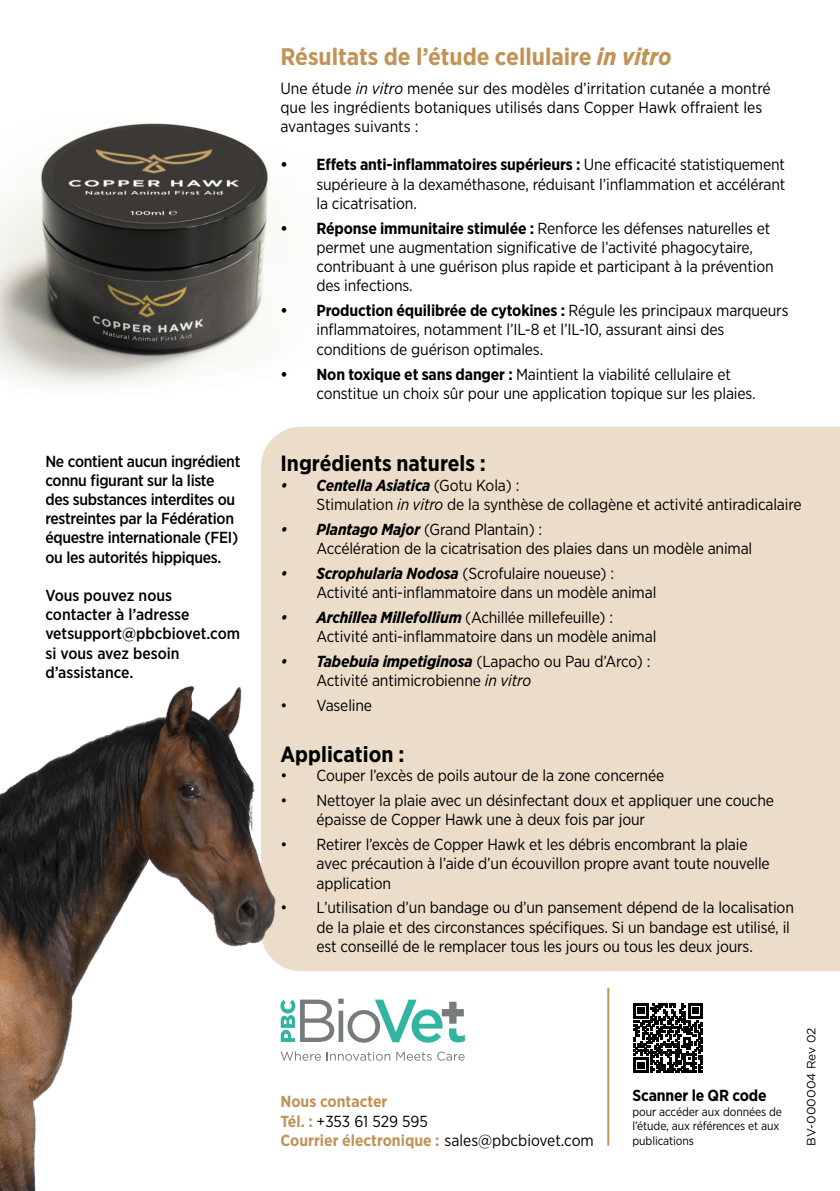
<style>
.page{position:relative;width:840px;height:1191px;background:#fff}
.page>*{position:absolute;margin:0;border:0;box-sizing:border-box;transform-origin:0 0}
.t1{font:700 24px "Gotham Narrow";color:#c19356}
.t2{font:700 22px "Gotham Narrow";color:#000}
.t3{font:16px/19.2px "Gotham Narrow";letter-spacing:-.01em;color:#000}
.t4{font:500 16px/19.2px "Gotham Narrow";letter-spacing:-.02em;color:#000}
.t5{font:500 16px/19.2px "Gotham Narrow";color:#000}
.t6{font:700 16px/19.2px "Gotham Narrow";color:#c19356}
.t7{font:700 16px "Gotham Narrow";letter-spacing:-.01em;color:#000}
.t8{font:12px/14.4px "Gotham Narrow";letter-spacing:-.01em;color:#000}
.t9{font:12px "Gotham";color:#000}
.s1{font-style:italic}
.s2{font-weight:700}
.s3{font-weight:700;font-style:italic}
.s4{font-weight:400;color:#000}
</style>
<div class="page">
<div style="left:261px;top:427px;width:578px;height:544px;background:#ebddca"></div>
<svg style="left:306px;top:1051px;width:84px;height:9px"></svg>
<svg style="left:396px;top:1051px;width:35px;height:9px"></svg>
<svg style="left:437px;top:1051px;width:27px;height:9px"></svg>
<svg style="left:306px;top:998px;width:158px;height:44px"></svg>
<img style="left:0;top:675px;width:306px;height:516px">
<img style="left:0;top:123px;width:268px;height:264px">
<hr style="left:607px;top:987px;width:2px;height:158px;background:#c19356">
<svg style="left:633px;top:1003px;width:69px;height:69px"></svg>
<p class="t4" style="left:45px;top:451px;width:196px">Ne contient aucun ingrédient connu figurant sur la liste des substances interdites ou restreintes par la Fédération équestre internationale (FEI) ou les autorités hippiques.</p>
<p class="t5" style="left:45px;top:585px;width:196px">Vous pouvez nous contacter à l’adresse vetsupport@pbcbiovet.com si vous avez besoin d’assistance.</p>
<p class="t1" style="left:280px;top:41px;width:392px">Résultats de l’étude cellulaire <span class="s1">in vitro</span></p>
<p class="t3" style="left:280px;top:78px;width:491px">Une étude <span class="s1">in vitro</span> menée sur des modèles d’irritation cutanée a montré que les ingrédients botaniques utilisés dans Copper Hawk offraient les avantages suivants :</p>
<p class="t3" style="left:316px;top:155px;width:470px;text-align:justify;text-indent:-36px"><span class="s2">• Effets anti-inflammatoires supérieurs :</span> Une efficacité statistiquement supérieure à la dexaméthasone, réduisant l’inflammation et accélérant la cicatrisation.</p>
<p class="t3" style="left:316px;top:218px;width:458px;text-indent:-36px"><span class="s2">• Réponse immunitaire stimulée :</span> Renforce les défenses naturelles et permet une augmentation significative de l’activité phagocytaire, contribuant à une guérison plus rapide et participant à la prévention des infections.</p>
<p class="t3" style="left:316px;top:301px;width:473px;text-indent:-36px"><span class="s2">• Production équilibrée de cytokines :</span> Régule les principaux marqueurs inflammatoires, notamment l’IL-8 et l’IL-10, assurant ainsi des conditions de guérison optimales.</p>
<p class="t3" style="left:316px;top:364px;width:440px;text-indent:-36px"><span class="s2">• Non toxique et sans danger :</span> Maintient la viabilité cellulaire et constitue un choix sûr pour une application topique sur les plaies.</p>
<p class="t2" style="left:280px;top:449px;width:207px">Ingrédients naturels :</p>
<p class="t3" style="left:316px;top:475px;width:486px;text-indent:-36px"><span class="s3">• Centella Asiatica</span> (Gotu Kola) :<br>Stimulation <span class="s1">in vitro</span> de la synthèse de collagène et activité antiradicalaire</p>
<p class="t3" style="left:316px;top:519px;width:437px;text-indent:-36px"><span class="s3">• Plantago Major</span> (Grand Plantain) :<br>Accélération de la cicatrisation des plaies dans un modèle animal</p>
<p class="t3" style="left:316px;top:563px;width:341px;text-indent:-36px"><span class="s3">• Scrophularia Nodosa</span> (Scrofulaire noueuse) :<br>Activité anti-inflammatoire dans un modèle animal</p>
<p class="t3" style="left:316px;top:607px;width:341px;text-indent:-36px"><span class="s3">• Archillea Millefollium</span> (Achillée millefeuille) :<br>Activité anti-inflammatoire dans un modèle animal</p>
<p class="t3" style="left:316px;top:651px;width:335px;text-indent:-36px"><span class="s3">• Tabebuia impetiginosa</span> (Lapacho ou Pau d’Arco) :<br>Activité antimicrobienne <span class="s1">in vitro</span></p>
<p class="t3" style="left:280px;top:695px;width:93px">• Vaseline</p>
<p class="t2" style="left:280px;top:740px;width:125px">Application :</p>
<p class="t3" style="left:280px;top:765px;width:385px">• Couper l’excès de poils autour de la zone concernée</p>
<p class="t3" style="left:316px;top:790px;width:459px;text-indent:-36px">• Nettoyer la plaie avec un désinfectant doux et appliquer une couche épaisse de Copper Hawk une à deux fois par jour</p>
<p class="t3" style="left:316px;top:834px;width:454px;text-indent:-36px">• Retirer l’excès de Copper Hawk et les débris encombrant la plaie avec précaution à l’aide d’un écouvillon propre avant toute nouvelle application</p>
<p class="t3" style="left:316px;top:898px;width:478px;text-indent:-36px">• L’utilisation d’un bandage ou d’un pansement dépend de la localisation de la plaie et des circonstances spécifiques. Si un bandage est utilisé, il est conseillé de le remplacer tous les jours ou tous les deux jours.</p>
<p class="t6" style="left:280px;top:1092px;width:315px">Nous contacter<br>Tél. : <span class="s4">+353 61 529 595<br></span>Courrier électronique : <span class="s4">sales@pbcbiovet.com</span></p>
<p class="t7" style="left:632px;top:1085px;width:135px">Scanner le QR code</p>
<p class="t8" style="left:632px;top:1104px;width:151px">pour accéder aux données de l’étude, aux références et aux publications</p>
<p class="t9" style="left:803px;top:1145px;width:120px;rotate:-90deg">BV-000004 Rev 02</p>
</div>
